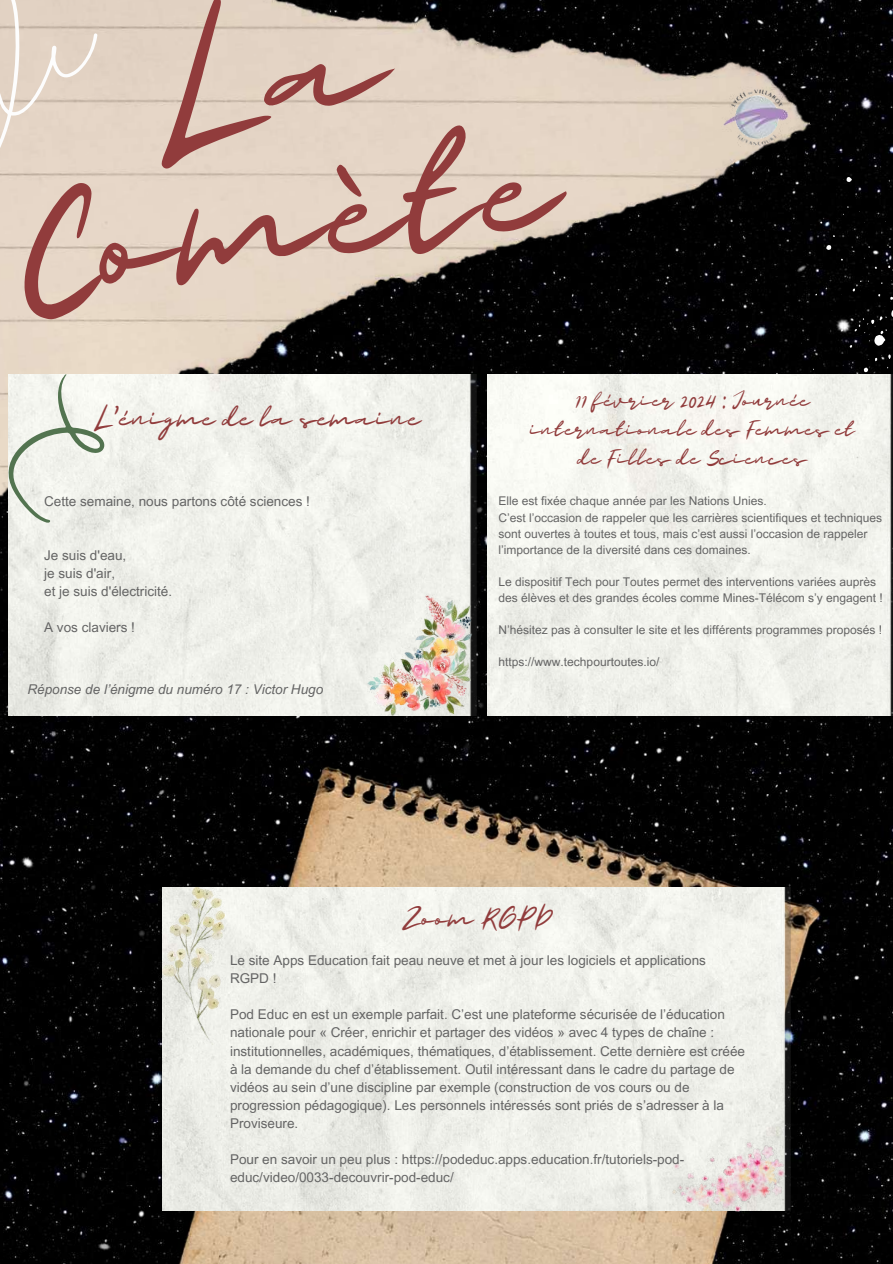
<style>
.page{position:relative;width:893px;height:1264px;background:#fff}
.page>*{position:absolute;margin:0;border:0;box-sizing:border-box;transform-origin:0 0}
.t1{font:162.3px/145.9px "Majesty Yandi Designs";color:#913c3c;text-align:center}
.t2{font:27px "Majesty Yandi Designs";color:#913c3c}
.t3{font:21px/29.2px "Majesty Yandi Designs";color:#913c3c;text-align:center}
.t4{font:13.5px/18px "Arial MT Pro";color:#646464}
.t5{font:italic 13.5px "Arial MT Pro";color:#646464}
.t6{font:12px/16px "Arial MT Pro";color:#646464}
</style>
<div class="page">
<div style="left:0;top:0;width:892px;height:1263px;background:#010101"></div>
<img style="left:0;top:0;width:837px;height:692px">
<img style="left:126px;top:756px;width:701px;height:507px">
<img style="left:8px;top:374px;width:468px;height:341px">
<svg style="left:0;top:0;width:104px;height:284px;background:#e4d5c6"></svg>
<svg style="left:843px;top:177px;width:8px;height:5px"></svg>
<svg style="left:826px;top:245px;width:5px;height:5px"></svg>
<svg style="left:841px;top:242px;width:52px;height:106px;background:#0e0e0e"></svg>
<svg style="left:868px;top:355px;width:14px;height:6px"></svg>
<svg style="left:861px;top:367px;width:12px;height:7px"></svg>
<img style="left:163px;top:887px;width:627px;height:323px">
<img style="left:488px;top:374px;width:404px;height:341px">
<img style="left:714px;top:79px;width:90px;height:81px">
<svg style="left:9px;top:374px;width:95px;height:148px"></svg>
<img style="left:367px;top:595px;width:105px;height:120px">
<img style="left:672px;top:1142px;width:112px;height:68px">
<img style="left:163px;top:887px;width:61px;height:157px">
<h1 class="t1" style="left:-12px;top:53px;width:551px;rotate:-8deg">La<br>Comète</h1>
<h2 class="t2" style="left:94px;top:405px;width:329px">L’énigme de la semaine</h2>
<p class="t4" style="left:44px;top:493px;width:267px">Cette semaine, nous partons côté sciences !</p>
<p class="t4" style="left:44px;top:547px;width:129px">Je suis d'eau,<br>je suis d'air,<br>et je suis d'électricité.</p>
<p class="t4" style="left:44px;top:619px;width:92px">A vos claviers !</p>
<p class="t5" style="left:27px;top:683px;width:297px">Réponse de l’énigme du numéro 17 : Victor Hugo</p>
<h3 class="t3" style="left:530px;top:387px;width:327px">11 février 2024 : Journée internationale des Femmes et de Filles de Sciences</h3>
<p class="t6" style="left:498px;top:495px;width:385px">Elle est fixée chaque année par les Nations Unies.<br>C’est l’occasion de rappeler que les carrières scientifiques et techniques sont ouvertes à toutes et tous, mais c’est aussi l’occasion de rappeler l’importance de la diversité dans ces domaines.</p>
<p class="t6" style="left:498px;top:575px;width:386px">Le dispositif Tech pour Toutes permet des interventions variées auprès des élèves et des grandes écoles comme Mines-Télécom s’y engagent !</p>
<p class="t6" style="left:498px;top:623px;width:385px">N’hésitez pas à consulter le site et les différents programmes proposés !</p>
<p class="t6" style="left:498px;top:655px;width:162px">https://www.techpourtoutes.io/</p>
<h2 class="t2" style="left:402px;top:905px;width:151px">Zoom RGPD</h2>
<p class="t4" style="left:230px;top:953px;width:477px">Le site Apps Education fait peau neuve et met à jour les logiciels et applications<br>RGPD !</p>
<p class="t4" style="left:230px;top:1007px;width:516px">Pod Educ en est un exemple parfait. C’est une plateforme sécurisée de l’éducation nationale pour « Créer, enrichir et partager des vidéos » avec 4 types de chaîne : institutionnelles, académiques, thématiques, d’établissement. Cette dernière est créée à la demande du chef d’établissement. Outil intéressant dans le cadre du partage de vidéos au sein d’une discipline par exemple (construction de vos cours ou de progression pédagogique). Les personnels intéressés sont priés de s’adresser à la Proviseure.</p>
<p class="t4" style="left:230px;top:1151px;width:455px">Pour en savoir un peu plus : https://podeduc.apps.education.fr/tutoriels-pod&shy;educ/video/0033-decouvrir-pod-educ/</p>
</div>
